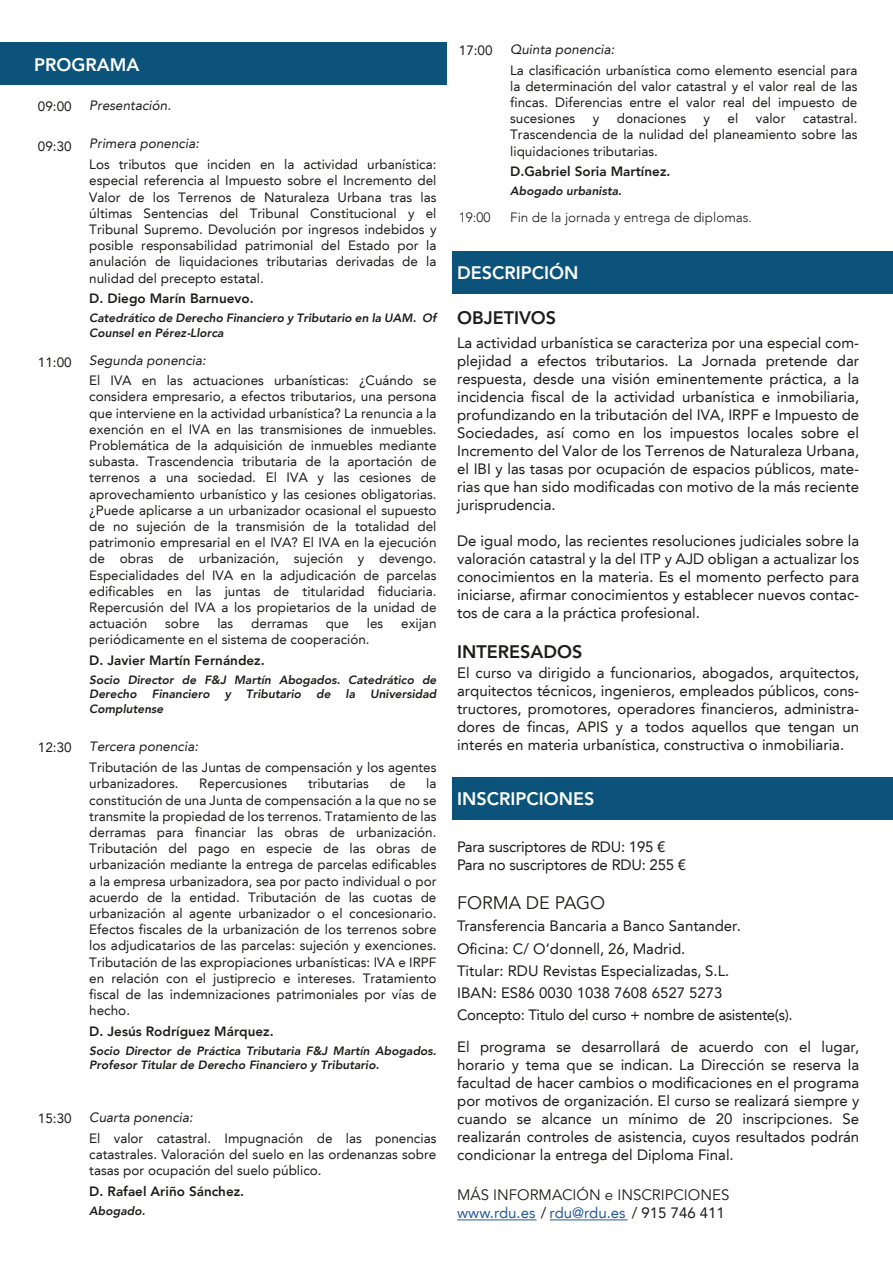
<style>
.page{position:relative;width:893px;height:1263px;background:#fff}
.page>*{position:absolute;margin:0;border:0;box-sizing:border-box;transform-origin:0 0}
.t1{font:800 18px "Avenir LT Std";color:#fff}
.t2{font:800 18px "Avenir LT Std";color:#1d1d1b}
.t3{font:18px "Avenir LT Std";color:#1d1d1b}
.t4{font:15px/18px "Avenir LT";color:#1d1d1b;text-align:justify}
.t5{font:15px "Avenir LT";color:#275b9b}
.t6{font:15px "Avenir LT Std";color:#1d1d1b}
.t7{font:13.5px/16.2px "Avenir LT";color:#1d1d1b;text-align:justify}
.t8{font:800 13.5px "Avenir LT";color:#1d1d1b}
.t9{font:italic 13.5px "Avenir LT";color:#1d1d1b}
.t10{font:300 13.5px "Avenir LT";color:#1d1d1b}
.t11{font:italic 800 12px/14.4px "Avenir LT";color:#1d1d1b}
.s1{color:#1d1d1b}
</style>
<div class="page">
<div style="left:0;top:43px;width:446px;height:42px;background:#0c537b"></div>
<div style="left:452px;top:777px;width:441px;height:42px;background:#0c537b"></div>
<div style="left:452px;top:251px;width:441px;height:42px;background:#0c537b"></div>
<hr style="left:457px;top:1219px;width:80px;height:1px;background:#275b9b">
<hr style="left:550px;top:1219px;width:78px;height:1px;background:#275b9b">
<h1 class="t1" style="left:34px;top:54px;width:107px">PROGRAMA</h1>
<p class="t7" style="left:38px;top:98px;width:35px">09:00</p>
<p class="t9" style="left:89px;top:97px;width:83px">Presentación.</p>
<p class="t7" style="left:38px;top:138px;width:35px">09:30</p>
<p class="t9" style="left:89px;top:136px;width:111px">Primera ponencia:</p>
<p class="t7" style="left:89px;top:156px;width:349px">Los tributos que inciden en la actividad urbanística: especial referencia al Impuesto sobre el Incremento del Valor de los Terrenos de Naturaleza Urbana tras las últimas Sentencias del Tribunal Constitucional y el Tribunal Supremo. Devolución por ingresos indebidos y posible responsabilidad patrimonial del Estado por la anulación de liquidaciones tributarias derivadas de la nulidad del precepto estatal.</p>
<p class="t8" style="left:89px;top:291px;width:166px">D. Diego Marín Barnuevo.</p>
<p class="t11" style="left:89px;top:311px;width:349px">Catedrático de Derecho Financiero y Tributario en la UAM. Of<br>Counsel en Pérez-Llorca</p>
<p class="t7" style="left:38px;top:354px;width:35px">11:00</p>
<p class="t9" style="left:89px;top:352px;width:118px">Segunda ponencia:</p>
<p class="t7" style="left:89px;top:372px;width:349px">El IVA en las actuaciones urbanísticas: ¿Cuándo se considera empresario, a efectos tributarios, una persona que interviene en la actividad urbanística? La renuncia a la exención en el IVA en las transmisiones de inmuebles.<br>Problemática de la adquisición de inmuebles mediante subasta. Trascendencia tributaria de la aportación de terrenos a una sociedad. El IVA y las cesiones de aprovechamiento urbanístico y las cesiones obligatorias. ¿Puede aplicarse a un urbanizador ocasional el supuesto de no sujeción de la transmisión de la totalidad del patrimonio empresarial en el IVA? El IVA en la ejecución de obras de urbanización, sujeción y devengo.<br>Especialidades del IVA en la adjudicación de parcelas edificables en las juntas de titularidad fiduciaria.<br>Repercusión del IVA a los propietarios de la unidad de actuación</p>
<p class="t7" style="left:165px;top:615px;width:36px">sobre</p>
<p class="t7" style="left:217px;top:615px;width:17px">las</p>
<p class="t7" style="left:251px;top:615px;width:58px">derramas</p>
<p class="t7" style="left:326px;top:615px;width:25px">que</p>
<p class="t7" style="left:367px;top:615px;width:18px">les</p>
<p class="t7" style="left:401px;top:615px;width:37px">exijan</p>
<p class="t7" style="left:89px;top:632px;width:282px">periódicamente en el sistema de cooperación.</p>
<p class="t8" style="left:89px;top:652px;width:177px">D. Javier Martín Fernández.</p>
<p class="t11" style="left:89px;top:673px;width:349px;text-align:justify">Socio Director de F&amp;J Martín Abogados. Catedrático de Derecho Financiero y Tributario de la Universidad Complutense</p>
<p class="t7" style="left:38px;top:740px;width:35px">12:30</p>
<p class="t9" style="left:89px;top:739px;width:110px">Tercera ponencia:</p>
<p class="t7" style="left:89px;top:759px;width:349px">Tributación de las Juntas de compensación y los agentes urbanizadores.</p>
<p class="t7" style="left:89px;top:776px;width:349px;text-indent:337px">la constitución de una Junta de compensación a la que no se transmite la propiedad de los terrenos. Tratamiento de las derramas para financiar las obras de urbanización.<br>Tributación del pago en especie de las obras de urbanización mediante la entrega de parcelas edificables a la empresa urbanizadora, sea por pacto individual o por acuerdo de la entidad. Tributación de las cuotas de urbanización al agente urbanizador o el concesionario.<br>Efectos fiscales de la urbanización de los terrenos sobre los adjudicatarios de las parcelas: sujeción y exenciones.<br>Tributación de las expropiaciones urbanísticas: IVA e IRPF en relación con el justiprecio e intereses. Tratamiento fiscal de las indemnizaciones patrimoniales por vías de hecho.</p>
<p class="t8" style="left:89px;top:1023px;width:186px">D. Jesús Rodríguez Márquez.</p>
<p class="t11" style="left:89px;top:1043px;width:349px">Socio Director de Práctica Tributaria F&amp;J Martín Abogados.<br>Profesor Titular de Derecho Financiero y Tributario.</p>
<p class="t7" style="left:199px;top:776px;width:90px">Repercusiones</p>
<p class="t7" style="left:308px;top:776px;width:63px">tributarias</p>
<p class="t7" style="left:390px;top:776px;width:17px">de</p>
<p class="t7" style="left:38px;top:1110px;width:35px">15:30</p>
<p class="t9" style="left:89px;top:1109px;width:105px">Cuarta ponencia:</p>
<p class="t7" style="left:89px;top:1130px;width:349px">El valor catastral. Impugnación de las ponencias catastrales. Valoración del suelo en las ordenanzas sobre tasas por ocupación del suelo público.</p>
<p class="t8" style="left:89px;top:1183px;width:156px">D. Rafael Ariño Sánchez.</p>
<p class="t11" style="left:89px;top:1203px;width:57px">Abogado.</p>
<p class="t7" style="left:459px;top:42px;width:35px">17:00</p>
<p class="t9" style="left:510px;top:41px;width:106px">Quinta ponencia:</p>
<p class="t7" style="left:510px;top:62px;width:349px">La clasificación urbanística como elemento esencial para la determinación del valor catastral y el valor real de las fincas. Diferencias entre el valor real del impuesto de sucesiones</p>
<p class="t7" style="left:510px;top:110px;width:349px;text-indent:293px">catastral.<br>Trascendencia de la nulidad del planeamiento sobre las liquidaciones tributarias.</p>
<p class="t8" style="left:510px;top:164px;width:162px">D.Gabriel Soria Martínez.</p>
<p class="t11" style="left:510px;top:184px;width:113px">Abogado urbanista.</p>
<p class="t7" style="left:593px;top:110px;width:8px">y</p>
<p class="t7" style="left:617px;top:110px;width:71px">donaciones</p>
<p class="t7" style="left:704px;top:110px;width:8px">y</p>
<p class="t7" style="left:728px;top:110px;width:12px">el</p>
<p class="t7" style="left:756px;top:110px;width:31px">valor</p>
<p class="t10" style="left:459px;top:209px;width:33px">19:00</p>
<p class="t10" style="left:510px;top:209px;width:243px">Fin de la jornada y entrega de diplomas.</p>
<h1 class="t1" style="left:457px;top:262px;width:123px">DESCRIPCIÓN</h1>
<h1 class="t2" style="left:457px;top:307px;width:101px">OBJETIVOS</h1>
<p class="t4" style="left:457px;top:334px;width:404px">La actividad urbanística se caracteriza por una especial com&shy;plejidad a efectos tributarios. La Jornada pretende dar respuesta, desde una visión eminentemente práctica, a la incidencia fiscal de la actividad urbanística e inmobiliaria, profundizando en la tributación del IVA, IRPF e Impuesto de Sociedades, así como en los impuestos locales sobre el Incremento del Valor de los Terrenos de Naturaleza Urbana, el IBI y las tasas por ocupación de espacios públicos, mate&shy;rias que han sido modificadas con motivo de la más reciente jurisprudencia.</p>
<p class="t4" style="left:457px;top:532px;width:404px">De igual modo, las recientes resoluciones judiciales sobre la valoración catastral y la del ITP y AJD obligan a actualizar los conocimientos en la materia. Es el momento perfecto para iniciarse, afirmar conocimientos y establecer nuevos contac&shy;tos de cara a la práctica profesional.</p>
<h1 class="t2" style="left:457px;top:641px;width:127px">INTERESADOS</h1>
<p class="t4" style="left:457px;top:664px;width:404px">El curso va dirigido a funcionarios, abogados, arquitectos, arquitectos técnicos, ingenieros, empleados públicos, cons&shy;tructores, promotores, operadores financieros, administra&shy;dores de fincas, APIS y a todos aquellos que tengan un interés en materia urbanística, constructiva o inmobiliaria.</p>
<h1 class="t1" style="left:457px;top:788px;width:139px">INSCRIPCIONES</h1>
<p class="t4" style="left:457px;top:837px;width:231px">Para suscriptores de RDU: 195 €<br>Para no suscriptores de RDU: 255 €</p>
<h1 class="t3" style="left:457px;top:893px;width:150px">FORMA DE PAGO</h1>
<p class="t4" style="left:457px;top:915px;width:337px;line-height:22.2px;text-align:left">Transferencia Bancaria a Banco Santander.<br>Oficina: C/ O’donnell, 26, Madrid.<br>Titular: RDU Revistas Especializadas, S.L.<br>IBAN: ES86 0030 1038 7608 6527 5273<br>Concepto: Titulo del curso + nombre de asistente(s).</p>
<p class="t4" style="left:457px;top:1038px;width:404px">El programa se desarrollará de acuerdo con el lugar, horario y tema que se indican. La Dirección se reserva la facultad de hacer cambios o modificaciones en el programa por motivos de organización. El curso se realizará siempre y cuando se alcance un mínimo de 20 inscripciones. Se realizarán controles de asistencia, cuyos resultados podrán condicionar la entrega del Diploma Final.</p>
<p class="t6" style="left:457px;top:1186px;width:274px">MÁS INFORMACIÓN e INSCRIPCIONES</p>
<p class="t5" style="left:457px;top:1204px;width:269px">www.rdu.es <span class="s1">/</span> rdu@rdu.es <span class="s1">/ 915 746 411</span></p>
</div>
